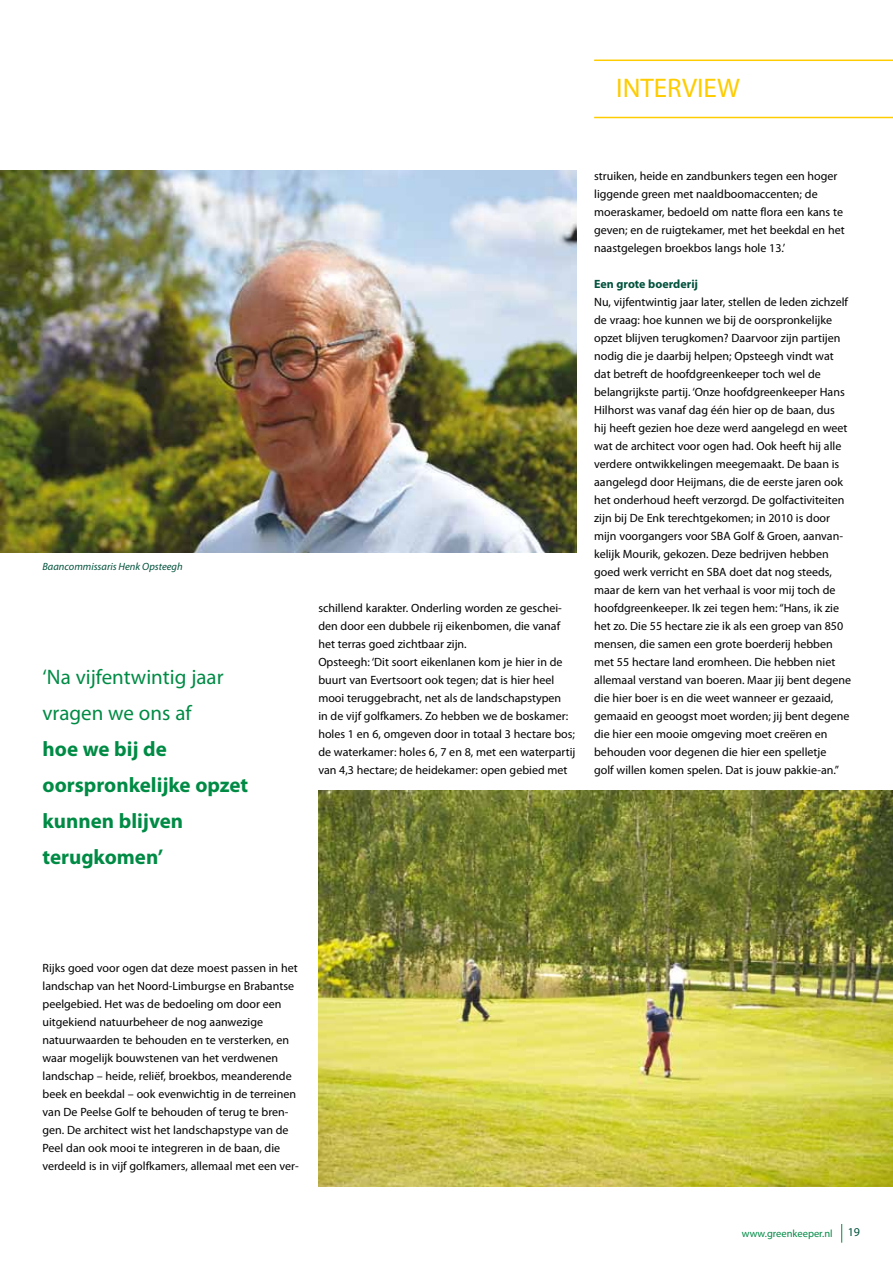
<style>
.page{position:relative;width:893px;height:1263px;background:#fff}
.page>*{position:absolute;margin:0;border:0;box-sizing:border-box;transform-origin:0 0}
.t1{font:27px "Myriad Pro";color:#fecc00}
.t2{font:700 21px/36px "Myriad Pro";color:#008b45}
.t3{font:21px/36px "Myriad Pro";color:#008b45}
.t4{font:12px/18px "Myriad Pro";color:#000}
.t5{font:700 12px "Myriad Pro";color:#00523c}
.t6{font:12px "Myriad Pro";color:#00523c}
.t7{font:italic 10.5px "Myriad Pro";color:#00523c}
.t8{font:10.5px "Myriad Pro";color:#008b45}
</style>
<div class="page">
<svg style="left:841px;top:1224px;width:1px;height:19px"></svg>
<hr style="left:594px;top:117px;width:299px;height:1px;background:#fecc00">
<hr style="left:594px;top:60px;width:299px;height:1px;background:#fecc00">
<img style="left:0;top:170px;width:576px;height:383px">
<img style="left:319px;top:791px;width:574px;height:395px">
<p class="t7" style="left:43px;top:560px;width:142px">Baancommissaris Henk Opsteegh</p>
<h2 class="t3" style="left:43px;top:659px;width:183px">‘Na vijfentwintig jaar vragen we ons af</h2>
<h2 class="t2" style="left:43px;top:730px;width:207px">hoe we bij de oorspronkelijke opzet kunnen blijven terugkomen’</h2>
<h1 class="t1" style="left:616px;top:71px;width:125px">INTERVIEW</h1>
<p class="t4" style="left:318px;top:599px;width:259px">schillend karakter. Onderling worden ze geschei&shy;den door een dubbele rij eikenbomen, die vanaf het terras goed zichtbaar zijn.<br>Opsteegh: ‘Dit soort eikenlanen kom je hier in de buurt van Evertsoort ook tegen; dat is hier heel mooi teruggebracht, net als de landschapstypen<br>in de vijf golfkamers. Zo hebben we de boskamer: holes 1 en 6, omgeven door in totaal 3 hectare bos; de waterkamer: holes 6, 7 en 8, met een waterpartij van 4,3 hectare; de heidekamer: open gebied met</p>
<p class="t4" style="left:594px;top:167px;width:252px">struiken, heide en zandbunkers tegen een hoger liggende green met naaldboomaccenten; de moeraskamer, bedoeld om natte flora een kans te geven; en de ruigtekamer, met het beekdal en het naastgelegen broekbos langs hole 13.’</p>
<p class="t5" style="left:594px;top:276px;width:105px">Een grote boerderij</p>
<p class="t4" style="left:594px;top:293px;width:258px">Nu, vijfentwintig jaar later, stellen de leden zichzelf de vraag: hoe kunnen we bij de oorspronkelijke opzet blijven terugkomen? Daarvoor zijn partijen nodig die je daarbij helpen; Opsteegh vindt wat dat betreft de hoofdgreenkeeper toch wel de belangrijkste partij. ‘Onze hoofdgreenkeeper Hans Hilhorst was vanaf dag één hier op de baan, dus<br>hij heeft gezien hoe deze werd aangelegd en weet wat de architect voor ogen had. Ook heeft hij alle verdere ontwikkelingen meegemaakt. De baan is aangelegd door Heijmans, die de eerste jaren ook het onderhoud heeft verzorgd. De golfactiviteiten zijn bij De Enk terechtgekomen; in 2010 is door mijn voorgangers voor SBA Golf &amp; Groen, aanvan&shy;kelijk Mourik, gekozen. Deze bedrijven hebben goed werk verricht en SBA doet dat nog steeds, maar de kern van het verhaal is voor mij toch de hoofdgreenkeeper. Ik zei tegen hem: “Hans, ik zie het zo. Die 55 hectare zie ik als een groep van 850 mensen, die samen een grote boerderij hebben met 55 hectare land eromheen. Die hebben niet allemaal verstand van boeren. Maar jij bent degene die hier boer is en die weet wanneer er gezaaid, gemaaid en geoogst moet worden; jij bent degene die hier een mooie omgeving moet creëren en behouden voor degenen die hier een spelletje<br>golf willen komen spelen. Dat is jouw pakkie-an.”</p>
<p class="t4" style="left:43px;top:959px;width:258px">Rijks goed voor ogen dat deze moest passen in het landschap van het Noord-Limburgse en Brabantse peelgebied. Het was de bedoeling om door een uitgekiend natuurbeheer de nog aanwezige natuurwaarden te behouden en te versterken, en waar mogelijk bouwstenen van het verdwenen landschap – heide, reliëf, broekbos, meanderende beek en beekdal – ook evenwichtig in de terreinen van De Peelse Golf te behouden of terug te bren&shy;gen. De architect wist het landschapstype van de Peel dan ook mooi te integreren in de baan, die verdeeld is in vijf golfkamers, allemaal met een ver-</p>
<p class="t8" style="left:742px;top:1227px;width:92px">www.greenkeeper.nl</p>
<p class="t6" style="left:848px;top:1225px;width:14px">19</p>
</div>
